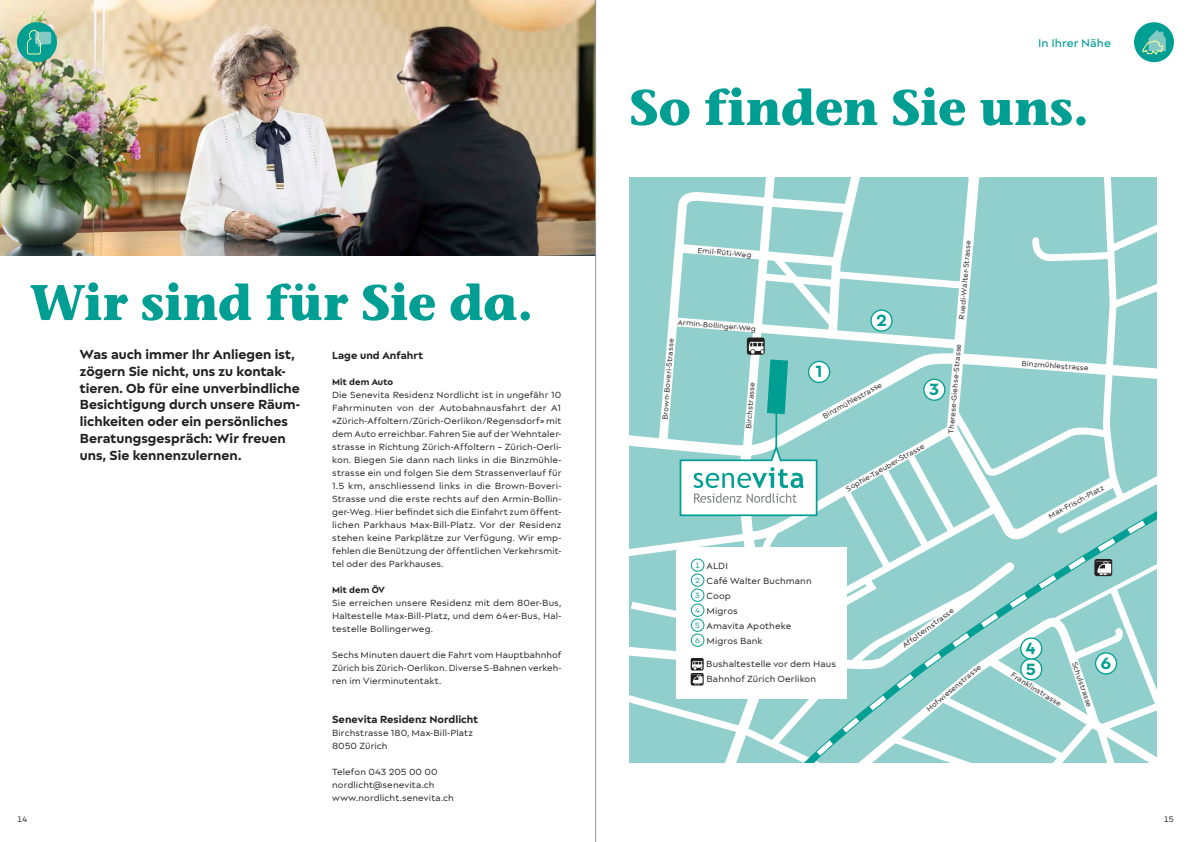
<style>
.page{position:relative;width:1191px;height:842px;background:#fff}
.page>*{position:absolute;margin:0;border:0;box-sizing:border-box;transform-origin:0 0}
.t1{font:700 50px "Stone Informal ITC Pro";letter-spacing:-.01em;color:#009e93}
.t2{font:700 17.4px "Matteo";color:#009e93}
.Untertitel{font:700 14px/16.8px "Matteo";color:#231f20}
.t3{font:500 12px "Matteo";color:#009e93}
.Untertitel-2{font:700 11px "Matteo";letter-spacing:.005em;color:#231f20}
.Lauftext_ausgerichte{font:9.5px/13px "Matteo";letter-spacing:.01em;color:#231f20;text-align:justify}
.Lauftext{font:9.5px "Matteo";letter-spacing:.01em;color:#231f20}
.Lauftext-2{font:700 9.5px "Matteo";letter-spacing:.01em;color:#231f20}
.t4{font:8.5px "Matteo";color:#231f20}
.t5{font:8px "Matteo";color:#009e93}
.t6{font:7.8px "Matteo";color:#231f20}
</style>
<div class="page">
<img style="left:0;top:0;width:595px;height:255px">
<div style="left:1134px;top:22px;width:40px;height:40px;background:#009e93;border-radius:50%"></div>
<svg style="left:1142px;top:30px;width:23px;height:25px"></svg>
<div style="left:17px;top:22px;width:40px;height:40px;background:#009e93;border-radius:50%"></div>
<svg style="left:27px;top:30px;width:24px;height:24px"></svg>
<svg style="left:629px;top:177px;width:528px;height:585px"></svg>
<div style="left:691px;top:673px;width:12px;height:12px;border:1px solid #231f20"></div>
<hr style="left:595px;top:0;width:1px;height:842px;background:#939598">
<p class="t3" style="left:1038px;top:36px;width:74px">In Ihrer Nähe</p>
<p class="t1" style="left:30px;top:269px;width:505px">Wir sind für Sie da.</p>
<p class="Untertitel" style="left:80px;top:346px;width:222px">Was auch immer Ihr Anliegen ist, zögern Sie nicht, uns zu kontak&shy;tieren. Ob für eine unverbindliche<br>Besichtigung durch unsere Räum&shy;lichkeiten oder ein persönliches<br>Beratungsgespräch: Wir freuen uns, Sie kennenzulernen.</p>
<p class="Untertitel-2" style="left:332px;top:349px;width:92px">Lage und Anfahrt</p>
<p class="Lauftext-2" style="left:332px;top:376px;width:63px">Mit dem Auto</p>
<p class="Lauftext_ausgerichte" style="left:332px;top:388px;width:231px">Die Senevita Residenz Nordlicht ist in ungefähr 10<br>Fahrminuten von der Autobahnausfahrt der A1 «Zürich-Affoltern /Zürich-Oerlikon /Regensdorf» mit dem Auto erreichbar. Fahren Sie auf der Wehntaler&shy;strasse in Richtung Zürich-Affoltern -- Zürich-Oerli&shy;kon. Biegen Sie dann nach links in die Binzmühle&shy;strasse ein und folgen Sie dem Strassenverlauf für 1.5 km, anschliessend links in die Brown-Boveri-Strasse und die erste rechts auf den Armin-Bollin&shy;ger-Weg. Hier befindet sich die Einfahrt zum öffent&shy;lichen Parkhaus Max-Bill-Platz. Vor der Residenz stehen keine Parkplätze zur Verfügung. Wir emp&shy;fehlen die Benützung der öffentlichen Verkehrsmit&shy;tel oder des Parkhauses.</p>
<p class="Lauftext-2" style="left:332px;top:584px;width:54px">Mit dem ÖV</p>
<p class="Lauftext_ausgerichte" style="left:332px;top:596px;width:231px">Sie erreichen unsere Residenz mit dem 80er-Bus, Haltestelle Max-Bill-Platz, und dem 64er-Bus, Hal&shy;testelle Bollingerweg.</p>
<p class="Lauftext_ausgerichte" style="left:332px;top:648px;width:231px">Sechs Minuten dauert die Fahrt vom Hauptbahnhof Zürich bis Zürich-Oerlikon. Diverse S-Bahnen verkeh&shy;ren im Vierminutentakt.</p>
<p class="Untertitel-2" style="left:332px;top:713px;width:148px">Senevita Residenz Nordlicht</p>
<p class="Lauftext_ausgerichte" style="left:332px;top:726px;width:142px">Birchstrasse 180, Max-Bill-Platz</p>
<p class="Lauftext_ausgerichte" style="left:332px;top:739px;width:57px">8050 Zürich</p>
<p class="Lauftext_ausgerichte" style="left:332px;top:765px;width:107px">Telefon 043 205 00 00</p>
<p class="Lauftext_ausgerichte" style="left:332px;top:778px;width:104px">nordlicht@senevita.ch</p>
<p class="Lauftext_ausgerichte" style="left:332px;top:791px;width:123px">www.nordlicht.senevita.ch</p>
<p class="t1" style="left:629px;top:74px;width:461px">So finden Sie uns.</p>
<p class="t6" style="left:698px;top:246px;width:56px;rotate:5deg">Emil-Rüti-Weg</p>
<p class="t6" style="left:678px;top:317px;width:80px;rotate:5deg">Armin-Bollinger-Weg</p>
<p class="t6" style="left:660px;top:419px;width:83px;rotate:-85deg">Brown-Boveri-Strasse</p>
<p class="t6" style="left:744px;top:429px;width:48px;rotate:-85deg">Birchstrasse</p>
<p class="t2" style="left:816px;top:361px;width:8px">1</p>
<p class="t2" style="left:876px;top:310px;width:12px">2</p>
<p class="t6" style="left:821px;top:413px;width:68px;rotate:-29deg">Binzmühlestrasse</p>
<p class="t2" style="left:929px;top:379px;width:12px">3</p>
<p class="t6" style="left:844px;top:486px;width:91px;rotate:-30deg">Sophie-Taeuber-Strasse</p>
<p class="t6" style="left:957px;top:319px;width:81px;rotate:-85deg">Ruedi-Walter-Strasse</p>
<p class="t6" style="left:946px;top:433px;width:92px;rotate:-85deg">Therese-Giehse-Strasse</p>
<p class="t6" style="left:1022px;top:359px;width:68px;rotate:4deg">Binzmühlestrasse</p>
<p class="t6" style="left:1046px;top:512px;width:63px;rotate:-28deg">Max-Frisch-Platz</p>
<p class="t5" style="left:695px;top:561px;width:6px">1</p>
<p class="Lauftext" style="left:706px;top:560px;width:23px">ALDI</p>
<p class="t5" style="left:695px;top:576px;width:6px">2</p>
<p class="Lauftext" style="left:706px;top:575px;width:107px">Café Walter Buchmann</p>
<p class="t5" style="left:695px;top:591px;width:6px">3</p>
<p class="Lauftext" style="left:706px;top:590px;width:26px">Coop</p>
<p class="t5" style="left:695px;top:606px;width:6px">4</p>
<p class="Lauftext" style="left:706px;top:605px;width:33px">Migros</p>
<p class="t5" style="left:695px;top:621px;width:6px">5</p>
<p class="Lauftext" style="left:706px;top:620px;width:86px">Amavita Apotheke</p>
<p class="t5" style="left:695px;top:636px;width:6px">6</p>
<p class="Lauftext" style="left:706px;top:635px;width:58px">Migros Bank</p>
<p class="Lauftext" style="left:706px;top:659px;width:131px">Bushaltestelle vor dem Haus</p>
<p class="Lauftext" style="left:706px;top:674px;width:111px">Bahnhof Zürich Oerlikon</p>
<p class="t6" style="left:900px;top:643px;width:63px;rotate:-37deg">Affolternstrasse</p>
<p class="t2" style="left:1025px;top:638px;width:12px">4</p>
<p class="t6" style="left:924px;top:706px;width:70px;rotate:-40deg">Hofwiesenstrasse</p>
<p class="t6" style="left:1078px;top:660px;width:49px;rotate:71deg">Schulstrasse</p>
<p class="t2" style="left:1026px;top:659px;width:12px">5</p>
<p class="t6" style="left:1014px;top:670px;width:59px;rotate:32deg">Franklinstrasse</p>
<p class="t2" style="left:1100px;top:653px;width:12px">6</p>
<p class="t4" style="left:17px;top:814px;width:12px">14</p>
<p class="t4" style="left:1163px;top:814px;width:12px">15</p>
</div>
